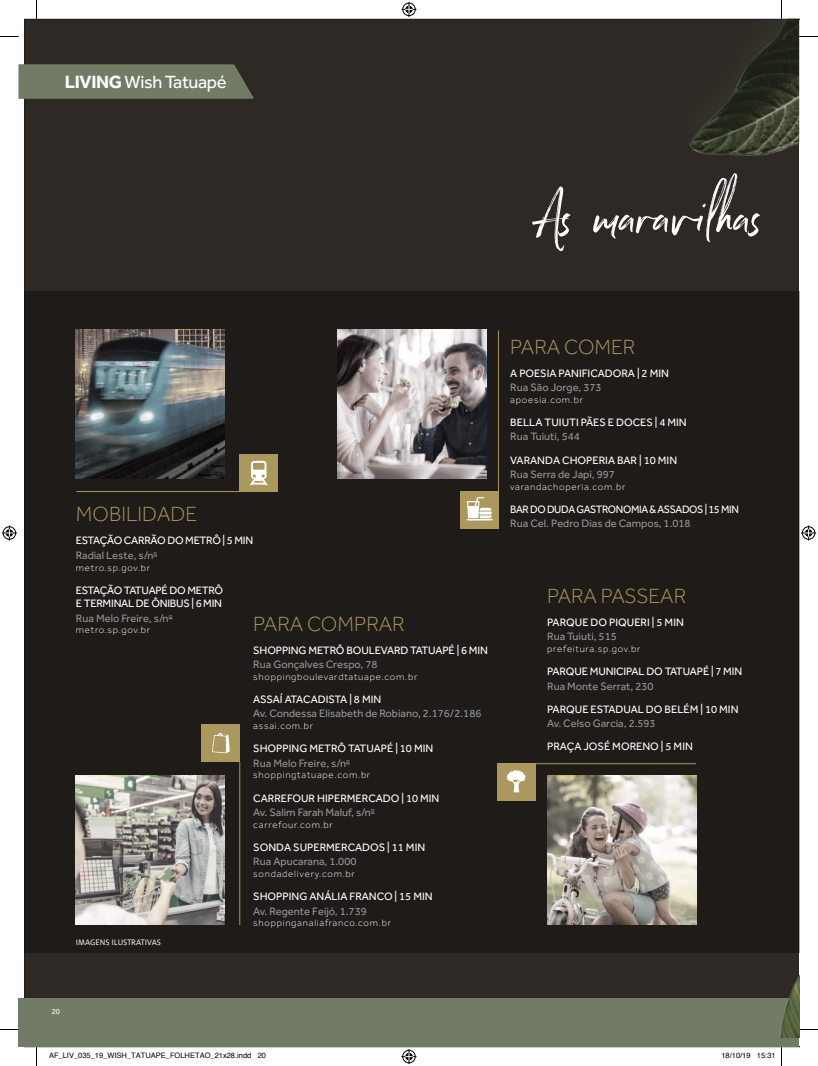
<style>
.page{position:relative;width:818px;height:1066px;background:#fff}
.page>*{position:absolute;margin:0;border:0;box-sizing:border-box;transform-origin:0 0}
.t1{font:68.5px "Northwell Alt";color:#fff}
.t2{font:300 21.25px "Effra";color:#aa985f}
.t3{font:700 18.25px "Effra";letter-spacing:-.02em;color:#fff}
.t4{font:18.25px "Effra";letter-spacing:-.02em;color:#fff}
.t5{font:11.12px/14.5px "Effra";color:#fff}
.t6{font:11.12px "Effra";color:#939598}
.t7{font:11.12px/14.5px "Effra";letter-spacing:-.02em;color:#fff}
.t8{font:11.12px "Effra";letter-spacing:-.03em;color:#fff;scale:.96 1}
.t9{font:300 9.75px "Effra";letter-spacing:.08em;color:#fff}
.t10{font:8.75px "Milo Offc";color:#fff}
.t11{font:7.5px "Helvetica";color:#000}
.t12{font:7.5px "Effra";color:#fff}
.s1{font-weight:400}
.s2{color:#939598}
</style>
<div class="page">
<div style="left:24px;top:19px;width:774px;height:979px;background:#2e2925"></div>
<div style="left:25px;top:291px;width:773px;height:661px;background:#1f1b18"></div>
<img style="left:646px;top:19px;width:152px;height:151px">
<div style="left:19px;top:998px;width:779px;height:48px;background:#727b66"></div>
<div style="left:19px;top:65px;width:234px;height:33px;background:#727b66"></div>
<div style="left:239px;top:454px;width:38px;height:37px;background:#aa985f"></div>
<svg style="left:250px;top:460px;width:18px;height:25px"></svg>
<div style="left:202px;top:724px;width:38px;height:37px;background:#aa985f"></div>
<svg style="left:212px;top:733px;width:18px;height:20px"></svg>
<div style="left:460px;top:491px;width:38px;height:37px;background:#aa985f"></div>
<svg style="left:466px;top:497px;width:26px;height:23px"></svg>
<div style="left:497px;top:763px;width:38px;height:37px;background:#aa985f"></div>
<svg style="left:507px;top:770px;width:18px;height:22px"></svg>
<img style="left:768px;top:952px;width:30px;height:85px">
<hr style="left:239px;top:761px;width:1px;height:163px;background:#aa985f">
<hr style="left:498px;top:330px;width:1px;height:170px;background:#aa985f">
<hr style="left:77px;top:491px;width:164px;height:1px;background:#aa985f">
<hr style="left:531px;top:763px;width:164px;height:1px;background:#aa985f">
<svg style="left:76px;top:775px;width:149px;height:149px;background:#a6a49e"></svg>
<svg style="left:76px;top:330px;width:149px;height:148px"></svg>
<svg style="left:547px;top:775px;width:149px;height:149px;background:#b4ada3"></svg>
<svg style="left:337px;top:329px;width:149px;height:149px;background:#9e9798"></svg>
<div style="left:71px;top:933px;width:95px;height:17px;background:#231f20"></div>
<svg style="left:0;top:36px;width:19px;height:1px"></svg>
<svg style="left:798px;top:36px;width:19px;height:1px"></svg>
<svg style="left:36px;top:0;width:1px;height:19px"></svg>
<svg style="left:36px;top:1046px;width:1px;height:19px"></svg>
<svg style="left:401px;top:2px;width:15px;height:15px"></svg>
<svg style="left:401px;top:1049px;width:15px;height:14px"></svg>
<svg style="left:2px;top:525px;width:15px;height:15px"></svg>
<svg style="left:801px;top:525px;width:14px;height:15px"></svg>
<h3 class="t3" style="left:65px;top:70px;width:102px">LIVING <span class="s1">Class</span></h3>
<h3 class="t4" style="left:124px;top:71px;width:103px">Wish Tatuapé</h3>
<h1 class="t1" style="left:538px;top:166px;width:286px">As maravilhas d</h1>
<h2 class="t2" style="left:76px;top:502px;width:123px">MOBILIDADE</h2>
<p class="t7" style="left:76px;top:533px;width:179px">ESTAÇÃO CARRÃO DO METRÔ | 5 MIN<br><span class="s2">Radial Leste, s/n</span><sup>o</sup></p>
<p class="t9" style="left:76px;top:561px;width:76px">metro.sp.gov.br</p>
<p class="t7" style="left:76px;top:583px;width:149px;line-height:13.2px">ESTAÇÃO TATUAPÉ DO METRÔ<br>E TERMINAL DE ÔNIBUS | 6 MIN</p>
<p class="t6" style="left:76px;top:611px;width:98px">Rua Melo Freire, s/n<sup>o</sup></p>
<p class="t9" style="left:76px;top:624px;width:76px">metro.sp.gov.br</p>
<h2 class="t2" style="left:253px;top:611px;width:153px">PARA COMPRAR</h2>
<p class="t5" style="left:253px;top:642px;width:236px">SHOPPING METRÔ BOULEVARD TATUAPÉ | 6 MIN</p>
<p class="t6" style="left:253px;top:657px;width:126px">Rua Gonçalves Crespo, 78</p>
<p class="t9" style="left:253px;top:670px;width:165px">shoppingboulevardtatuape.com.br</p>
<p class="t5" style="left:253px;top:691px;width:129px">ASSAÍ ATACADISTA | 8 MIN</p>
<p class="t6" style="left:253px;top:707px;width:229px">Av. Condessa Elisabeth de Robiano, 2.176/2.186</p>
<p class="t9" style="left:253px;top:720px;width:61px">assai.com.br</p>
<p class="t5" style="left:253px;top:741px;width:181px">SHOPPING METRÔ TATUAPÉ | 10 MIN<br><span class="s2">Rua Melo Freire, s/n</span><sup>o</sup></p>
<p class="t9" style="left:253px;top:769px;width:118px">shoppingtatuape.com.br</p>
<p class="t5" style="left:253px;top:790px;width:188px">CARREFOUR HIPERMERCADO | 10 MIN<br><span class="s2">Av. Salim Farah Maluf, s/n</span><sup>o</sup></p>
<p class="t9" style="left:253px;top:818px;width:81px">carrefour.com.br</p>
<p class="t5" style="left:253px;top:839px;width:173px">SONDA SUPERMERCADOS | 11 MIN</p>
<p class="t6" style="left:253px;top:854px;width:105px">Rua Apucarana, 1.000</p>
<p class="t9" style="left:253px;top:868px;width:103px">sondadelivery.com.br</p>
<p class="t5" style="left:253px;top:888px;width:181px">SHOPPING ANÁLIA FRANCO | 15 MIN</p>
<p class="t6" style="left:253px;top:904px;width:115px">Av. Regente Feijó, 1.739</p>
<p class="t9" style="left:253px;top:917px;width:139px">shoppinganaliafranco.com.br</p>
<p class="t10" style="left:76px;top:937px;width:87px">IMAGENS ILUSTRATIVAS</p>
<h2 class="t2" style="left:510px;top:334px;width:127px">PARA COMER</h2>
<p class="t5" style="left:510px;top:365px;width:160px">A POESIA PANIFICADORA | 2 MIN</p>
<p class="t6" style="left:510px;top:381px;width:93px">Rua São Jorge, 373</p>
<p class="t9" style="left:510px;top:394px;width:74px">apoesia.com.br</p>
<p class="t5" style="left:510px;top:415px;width:178px">BELLA TUIUTI PÃES E DOCES | 4 MIN</p>
<p class="t6" style="left:510px;top:430px;width:71px">Rua Tuiuti, 544</p>
<p class="t5" style="left:510px;top:452px;width:168px">VARANDA CHOPERIA BAR | 10 MIN</p>
<p class="t6" style="left:510px;top:468px;width:106px">Rua Serra de Japi, 997</p>
<p class="t9" style="left:510px;top:481px;width:116px">varandachoperia.com.br</p>
<p class="t8" style="left:510px;top:502px;width:239px">BAR DO DUDA GASTRONOMIA &amp; ASSADOS | 15 MIN</p>
<p class="t6" style="left:510px;top:517px;width:182px">Rua Cel. Pedro Dias de Campos, 1.018</p>
<h2 class="t2" style="left:547px;top:583px;width:141px">PARA PASSEAR</h2>
<p class="t5" style="left:547px;top:614px;width:138px">PARQUE DO PIQUERI | 5 MIN</p>
<p class="t6" style="left:547px;top:630px;width:71px">Rua Tuiuti, 515</p>
<p class="t9" style="left:547px;top:643px;width:95px">prefeitura.sp.gov.br</p>
<p class="t5" style="left:547px;top:663px;width:196px">PARQUE MUNICIPAL DO TATUAPÉ | 7 MIN</p>
<p class="t6" style="left:547px;top:679px;width:108px">Rua Monte Serrat, 230</p>
<p class="t5" style="left:547px;top:701px;width:193px">PARQUE ESTADUAL DO BELÉM | 10 MIN</p>
<p class="t6" style="left:547px;top:716px;width:110px">Av. Celso Garcia, 2.593</p>
<p class="t5" style="left:547px;top:739px;width:147px">PRAÇA JOSÉ MORENO | 5 MIN</p>
<p class="t12" style="left:52px;top:1007px;width:10px">20</p>
<p class="t11" style="left:49px;top:1049px;width:218px">AF_LIV_035_19_WISH_TATUAPE_FOLHETAO_21x28.indd 20</p>
<p class="t11" style="left:721px;top:1049px;width:56px">18/10/19 15:31</p>
</div>
